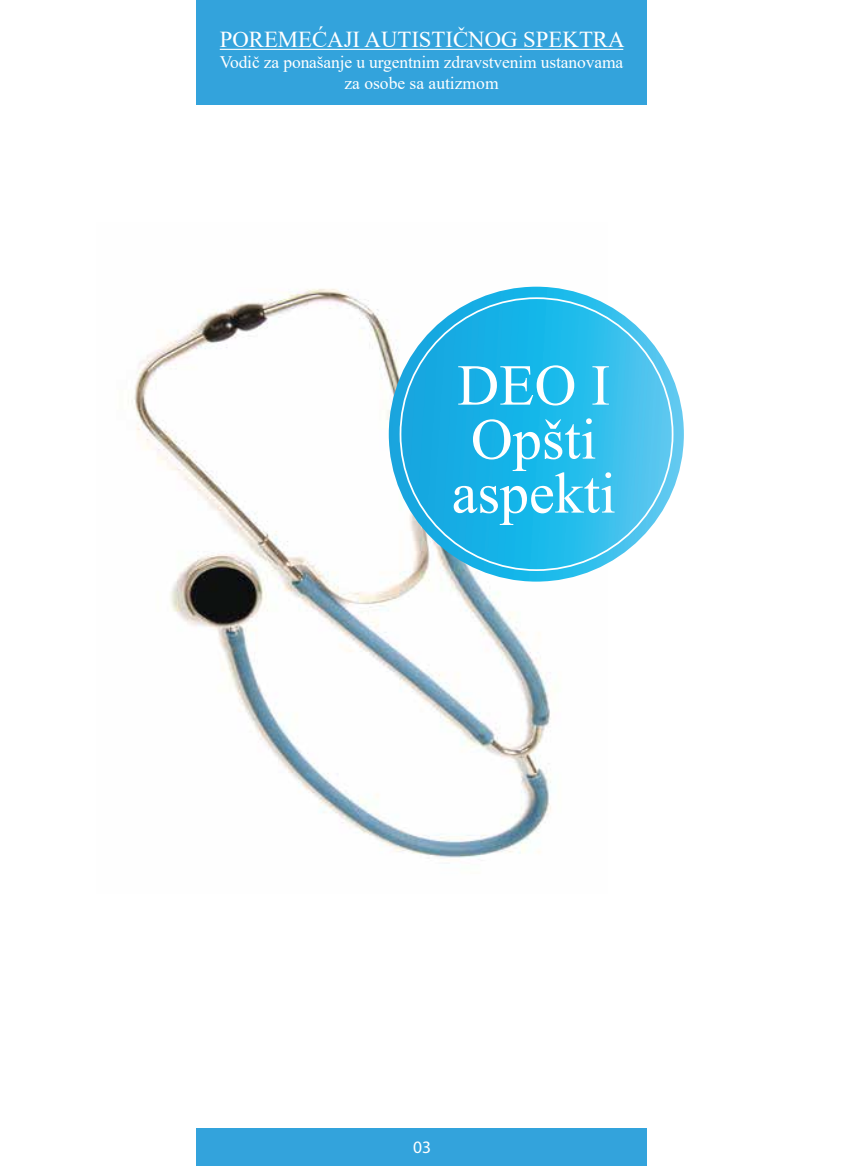
<style>
.page{position:relative;width:844px;height:1166px;background:#fff}
.page>*{position:absolute;margin:0;border:0;box-sizing:border-box;transform-origin:0 0}
.t1{font:57.93px/53.9px "Times New Roman";color:#fff;text-align:center}
.t2{font:22.75px "Times New Roman";color:#fff}
.t3{font:17.5px/21px "Times New Roman";letter-spacing:-.01em;color:#fff;text-align:center}
.t4{font:17.5px "Myriad Pro";color:#fff}
</style>
<div class="page">
<img style="left:128px;top:286px;width:479px;height:572px">
<div style="left:197px;top:0;width:450px;height:104px;background:#33a3dc"></div>
<hr style="left:220px;top:49px;width:403px;height:1px;background:#fff">
<div style="left:197px;top:1129px;width:450px;height:37px;background:#33a3dc"></div>
<img style="left:388px;top:287px;width:295px;height:294px;border-radius:147px">
<h2 class="t2" style="left:220px;top:23px;width:406px">POREMEĆAJI AUTISTIČNOG SPEKTRA</h2>
<p class="t3" style="left:220px;top:51px;width:405px">Vodič za ponašanje u urgentnim zdravstvenim ustanovama za osobe sa autizmom</p>
<h1 class="t1" style="left:451px;top:356px;width:166px">DEO I<br>Opšti aspekti</h1>
<p class="t4" style="left:413px;top:1136px;width:19px">03</p>
</div>
